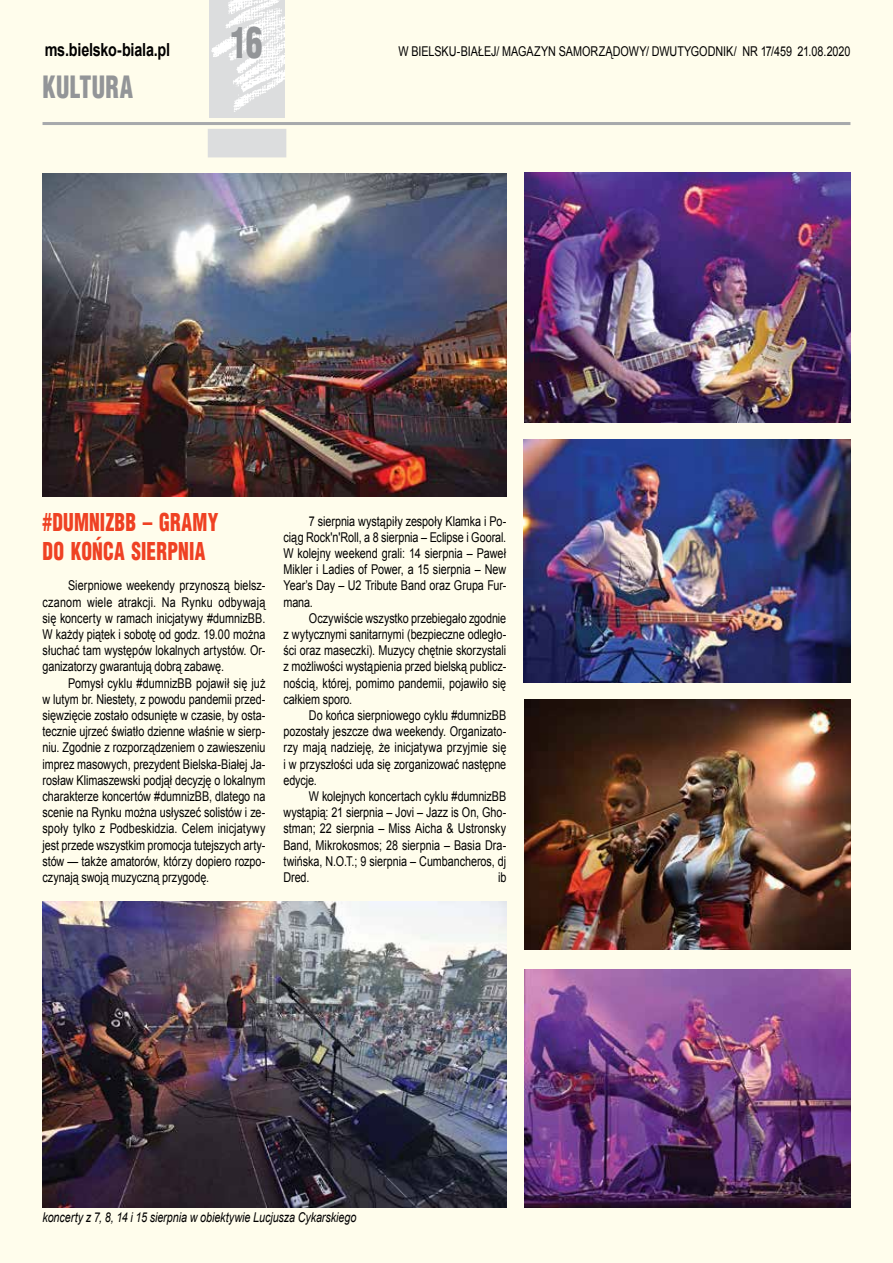
<style>
.page{position:relative;width:893px;height:1263px;background:#fffdec}
.page>*{position:absolute;margin:0;border:0;box-sizing:border-box;transform-origin:0 0}
.t1{font:900 42px "Switzerland Cond";color:#939598;scale:.8 1}
.t2{font:900 30px "Switzerland Cond";letter-spacing:.01em;color:#939598;scale:.8 1}
.t3{font:900 24px/28.8px "Switzerland Cond";letter-spacing:.01em;color:#ef4123;scale:.8 1}
.t4{font:700 18px "Arial";letter-spacing:-.015em;color:#000;scale:.8 1}
.t5{font:13.5px/16.2px "Arial";letter-spacing:-.005em;color:#000;text-align:justify;scale:.8 1}
.t6{font:italic 13.5px "Arial";letter-spacing:-.005em;color:#000;scale:.8 1}
</style>
<div class="page">
<hr style="left:43px;top:122px;width:807px;height:3px;background:#a7a9ac">
<img style="left:209px;top:0;width:76px;height:117px">
<div style="left:208px;top:129px;width:78px;height:28px;background:#dcddde"></div>
<hr style="left:595px;top:276px;width:257px;height:3px;background:#fff">
<img style="left:524px;top:172px;width:326px;height:250px">
<img style="left:43px;top:173px;width:463px;height:323px">
<img style="left:524px;top:440px;width:326px;height:242px">
<img style="left:524px;top:700px;width:326px;height:250px">
<img style="left:43px;top:901px;width:463px;height:306px">
<img style="left:524px;top:970px;width:327px;height:238px">
<h3 class="t4" style="left:45px;top:37px;width:158px">ms.bielsko-biala.pl</h3>
<h2 class="t2" style="left:43px;top:68px;width:115px">KULTURA</h2>
<h1 class="t1" style="left:230px;top:16px;width:42px">16</h1>
<p class="t5" style="left:399px;top:43px;width:566px">W BIELSKU-BIAŁEJ/ MAGAZYN SAMORZĄDOWY/ DWUTYGODNIK/ NR 17/459 21.08.2020</p>
<h3 class="t3" style="left:43px;top:507px;width:221px">#DUMNIZBB – GRAMY<br>DO KOŃCA SIERPNIA</h3>
<p class="t5" style="left:43px;top:577px;width:280px;text-indent:26px">Sierpniowe weekendy przynoszą bielsz&shy;czanom wiele atrakcji. Na Rynku odbywają się koncerty w ramach inicjatywy #dumnizBB.<br>W każdy piątek i sobotę od godz. 19.00 można słuchać tam występów lokalnych artystów. Or&shy;ganizatorzy gwarantują dobrą zabawę.</p>
<p class="t5" style="left:43px;top:675px;width:280px;text-indent:26px">Pomysł cyklu #dumnizBB pojawił się już w lutym br. Niestety, z powodu pandemii przed&shy;sięwzięcie zostało odsunięte w czasie, by osta&shy;tecznie ujrzeć światło dzienne właśnie w sierp&shy;niu. Zgodnie z rozporządzeniem o zawieszeniu imprez masowych, prezydent Bielska-Białej Ja&shy;rosław Klimaszewski podjął decyzję o lokalnym charakterze koncertów #dumnizBB, dlatego na scenie na Rynku można usłyszeć solistów i ze&shy;społy tylko z Podbeskidzia. Celem inicjatywy jest przede wszystkim promocja tutejszych arty&shy;stów — także amatorów, którzy dopiero rozpo&shy;czynają swoją muzyczną przygodę.</p>
<p class="t5" style="left:283px;top:513px;width:280px;text-indent:26px">7 sierpnia wystąpiły zespoły Klamka i Po&shy;ciąg Rock'n'Roll, a 8 sierpnia – Eclipse i Gooral.<br>W kolejny weekend grali: 14 sierpnia – Paweł Mikler i Ladies of Power, a 15 sierpnia – New Year’s Day – U2 Tribute Band oraz Grupa Fur&shy;mana.</p>
<p class="t5" style="left:283px;top:610px;width:280px;text-indent:26px">Oczywiście wszystko przebiegało zgodnie z wytycznymi sanitarnymi (bezpieczne odległo&shy;ści oraz maseczki). Muzycy chętnie skorzystali z możliwości wystąpienia przed bielską publicz&shy;nością, której, pomimo pandemii, pojawiło się całkiem sporo.</p>
<p class="t5" style="left:283px;top:707px;width:280px;text-indent:26px">Do końca sierpniowego cyklu #dumnizBB pozostały jeszcze dwa weekendy. Organizato&shy;rzy mają nadzieję, że inicjatywa przyjmie się i w przyszłości uda się zorganizować następne edycje.</p>
<p class="t5" style="left:283px;top:788px;width:280px;text-indent:26px">W kolejnych koncertach cyklu #dumnizBB wystąpią: 21 sierpnia – Jovi – Jazz is On, Gho&shy;stman; 22 sierpnia – Miss Aicha &amp; Ustronsky Band, Mikrokosmos; 28 sierpnia – Basia Dra&shy;twińska, N.O.T.; 9 sierpnia – Cumbancheros, dj Dred.</p>
<p class="t5" style="left:498px;top:869px;width:12px">ib</p>
<p class="t6" style="left:43px;top:1208px;width:394px">koncerty z 7, 8, 14 i 15 sierpnia w obiektywie Lucjusza Cykarskiego</p>
</div>
